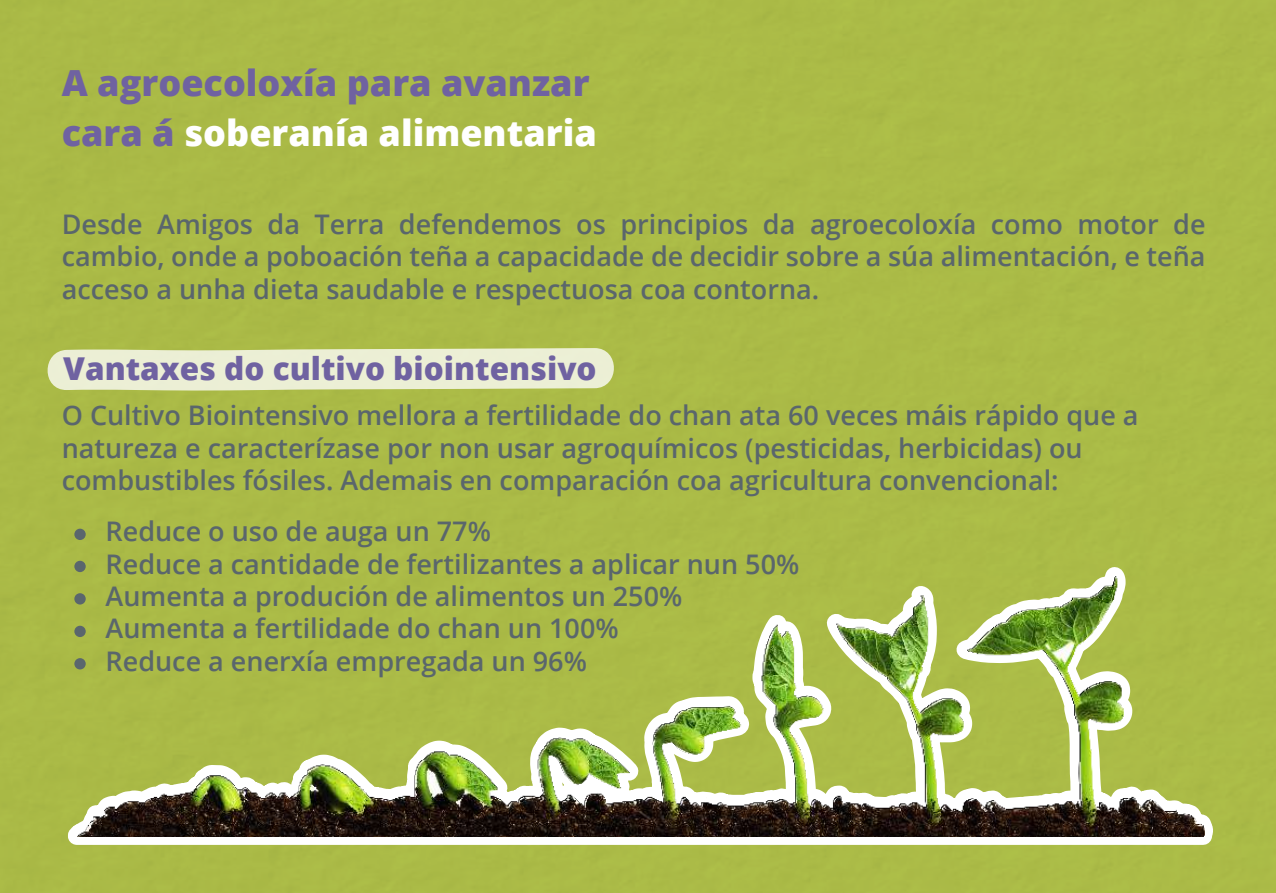
<style>
.page{position:relative;width:1276px;height:893px;background:#aaba47}
.page>*{position:absolute;margin:0;border:0;box-sizing:border-box;transform-origin:0 0}
.t1{font:800 36px/49.5px "Open Sans";color:#6f62a1}
.t2{font:800 31.5px "Open Sans";color:#6f62a1}
.t3{font:600 27px/32.4px "Open Sans";color:#5a666c;text-align:justify}
.s1{color:#fff}
</style>
<div class="page">
<div style="left:53px;top:394px;width:1175px;height:499px;background:#abbb47"></div>
<img style="left:77px;top:576px;width:1127px;height:260px">
<svg style="left:48px;top:348px;width:566px;height:43px;background:#e6ebc9"></svg>
<div style="left:74px;top:529px;width:12px;height:11px;background:#5a666d;border-radius:50%"></div>
<div style="left:74px;top:561px;width:12px;height:11px;background:#5a666d;border-radius:50%"></div>
<div style="left:74px;top:593px;width:12px;height:11px;background:#5a666d;border-radius:50%"></div>
<div style="left:74px;top:626px;width:12px;height:11px;background:#5a666d;border-radius:50%"></div>
<div style="left:74px;top:658px;width:12px;height:11px;background:#5a666d;border-radius:50%"></div>
<h1 class="t1" style="left:62px;top:57px;width:536px">A agroecoloxía para avanzar cara á <span class="s1">soberanía alimentaria</span></h1>
<p class="t3" style="left:62px;top:207px;width:1145px">Desde Amigos da Terra defendemos os principios da agroecoloxía como motor de cambio, onde a poboación teña a capacidade de decidir sobre a súa alimentación, e teña acceso a unha dieta saudable e respectuosa coa contorna.</p>
<p class="t2" style="left:63px;top:345px;width:535px">Vantaxes do cultivo biointensivo</p>
<p class="t3" style="left:62px;top:399px;width:1078px;text-align:left">O Cultivo Biointensivo mellora a fertilidade do chan ata 60 veces máis rápido que a natureza e caracterízase por non usar agroquímicos (pesticidas, herbicidas) ou combustibles fósiles. Ademais en comparación coa agricultura convencional:</p>
<p class="t3" style="left:76px;top:515px;width:417px">- Reduce o uso de auga un 77%</p>
<p class="t3" style="left:76px;top:547px;width:725px">- Reduce a cantidade de fertilizantes a aplicar nun 50%</p>
<p class="t3" style="left:76px;top:579px;width:608px">- Aumenta a produción de alimentos un 250%</p>
<p class="t3" style="left:76px;top:612px;width:544px">- Aumenta a fertilidade do chan un 100%</p>
<p class="t3" style="left:76px;top:644px;width:513px">- Reduce a enerxía empregada un 96%</p>
</div>
